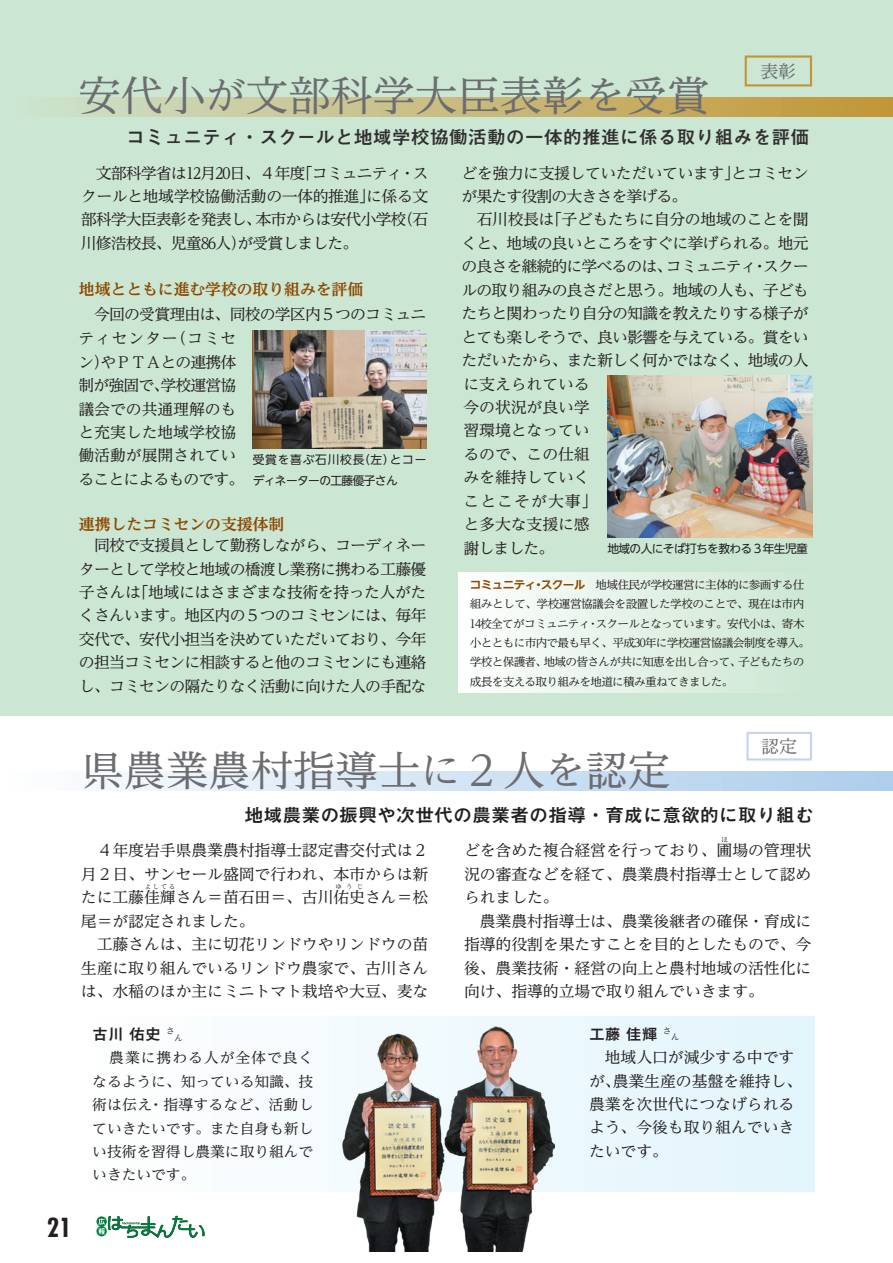
<style>
.page{position:relative;width:893px;height:1263px;background:#fff}
.page>*{position:absolute;margin:0;border:0;box-sizing:border-box;transform-origin:0 0}
.t1{font:41.25px "UD Reimin Pr 6 N";letter-spacing:-.005em;color:#6c6d70}
.t2{font:700 condensed 25.5px "Futura Std";color:#231f20}
.t3{font:700 18.6px "Mi Go MB1 Std De";letter-spacing:-.01em;color:#312f30}
.t4{font:700 18.6px "Mi Go MB1 Std De";letter-spacing:-.01em;color:#231f20}
.t5{font:17.55px "UD Reimin Pr 6 N";color:#6c6d70}
.t6{font:15.45px/23.4px "UD Reimin Pr 6 N";letter-spacing:-.01em;color:#231f20}
.t7{font:15.45px/23.4px "UD Reimin Pr 6 N";letter-spacing:-.055em;color:#231f20}
.t8{font:700 15.45px "UD Reimin Pr 6 N";letter-spacing:-.01em;color:#8e4900}
.t9{font:700 15.45px "Mi Go MB1 Std De";letter-spacing:-.01em;color:#231f20}
.t10{font:14.4px/23.4px "UD Reimin Pr 6 N";letter-spacing:-.01em;color:#231f20;text-align:justify}
.t11{font:11.7px/20.4px "UD Shin Go NT Pr 6 N";letter-spacing:-.05em;color:#231f20}
.t12{font:11.4px/19.4px "UD Reimin Pr 6 N";letter-spacing:-.065em;color:#231f20}
.t13{font:8.25px "UD Reimin Pr 6 N";color:#231f20}
.t14{font:6.45px "UD Reimin Pr 6 N";letter-spacing:.245em;color:#231f20}
.s1{font-size:39.15px}
.s2{font-family:"UD Shin Go NT Pr 6 N De";font-weight:700;color:#8e4900}
</style>
<div class="page">
<div style="left:0;top:0;width:893px;height:716px;background:#cbe6d3"></div>
<div style="left:0;top:97px;width:893px;height:19px;background:linear-gradient(to right,#cde4d0,#c49535)"></div>
<div style="left:745px;top:55px;width:67px;height:31px;border:2px solid #c29636"></div>
<img style="left:253px;top:331px;width:173px;height:118px">
<img style="left:607px;top:376px;width:206px;height:162px">
<div style="left:746px;top:732px;width:66px;height:28px;border:2px solid #c6d5ed"></div>
<div style="left:0;top:772px;width:893px;height:19px;background:linear-gradient(to right,#fdfefe,#accdeb)"></div>
<div style="left:79px;top:1016px;width:735px;height:176px;background:linear-gradient(to right,#fffffe,#e2f4fc)"></div>
<img style="left:342px;top:1026px;width:213px;height:225px">
<div style="left:459px;top:573px;width:353px;height:120px;background:linear-gradient(to right,#fdfffe,#cbe6d3)"></div>
<svg style="left:96px;top:1216px;width:11px;height:11px"></svg>
<svg style="left:98px;top:1216px;width:107px;height:22px"></svg>
<h1 class="t1" style="left:79px;top:62px;width:633px">安代小<span class="s1">が</span>文部科学大臣表彰<span class="s1">を</span>受賞</h1>
<p class="t5" style="left:760px;top:57px;width:37px">表彰</p>
<p class="t3" style="left:126px;top:123px;width:685px">コミュニティ・スクールと地域学校協働活動の一体的推進に係る取り組みを評価</p>
<p class="t6" style="left:81px;top:160px;width:349px;text-align:justify">　文部科学省は12月20日、４年度「コミュニティ・スクールと地域学校協働活動の一体的推進」に係る文部科学大臣表彰を発表し、本市からは安代小学校（石川修浩校長、児童86人）が受賞しました。</p>
<p class="t8" style="left:79px;top:277px;width:286px">地域とともに進む学校の取り組みを評価</p>
<p class="t6" style="left:79px;top:326px;width:167px">ティセンター（コミセン）やＰＴＡとの連携体制が強固で、学校運営協議会での共通理解のもと充実した地域学校協働活動が展開されていることによるものです。</p>
<p class="t7" style="left:79px;top:302px;width:349px">　今回の受賞理由は、同校の学区内５つのコミュニ</p>
<p class="t11" style="left:253px;top:449px;width:175px">受賞を喜ぶ石川校長（左）とコーディネーターの工藤優子さん</p>
<p class="t8" style="left:79px;top:511px;width:207px">連携したコミセンの支援体制</p>
<p class="t6" style="left:79px;top:533px;width:349px;text-align:justify">　同校で支援員として勤務しながら、コーディネーターとして学校と地域の橋渡し業務に携わる工藤優子さんは「地域にはさまざまな技術を持った人がたくさんいます。地区内の５つのコミセンには、毎年交代で、安代小担当を決めていただいており、今年の担当コミセンに相談すると他のコミセンにも連絡し、コミセンの隔たりなく活動に向けた人の手配な</p>
<p class="t7" style="left:461px;top:160px;width:349px">どを強力に支援していただいています」とコミセンが果たす役割の大きさを挙げる。<br>　石川校長は「子どもたちに自分の地域のことを聞くと、地域の良いところをすぐに挙げられる。地元の良さを継続的に学べるのは、コミュニティ・スクールの取り組みの良さだと思う。地域の人も、子どもたちと関わったり自分の知識を教えたりする様子がとても楽しそうで、良い影響を与えている。賞をいただいたから、また新しく何かではなく、地域の人</p>
<p class="t6" style="left:463px;top:371px;width:136px">に支えられている今の状況が良い学習環境となっているので、この仕組みを維持していくことこそが大事」と多大な支援に感謝しました。</p>
<p class="t11" style="left:607px;top:538px;width:202px">地域の人にそば打ちを教わる３年生児童</p>
<p class="t12" style="left:470px;top:575px;width:342px"><span class="s2">コミュニティ・スクール</span> 地域住民が学校運営に主体的に参画する仕組みとして、学校運営協議会を設置した学校のことで、現在は市内14校全てがコミュニティ・スクールとなっています。安代小は、寄木小とともに市内で最も早く、平成30年に学校運営協議会制度を導入。学校と保護者、地域の皆さんが共に知恵を出し合って、子どもたちの成長を支える取り組みを地道に積み重ねてきました。</p>
<h1 class="t1" style="left:81px;top:737px;width:590px">県農業農村指導士<span class="s1">に</span>２人<span class="s1">を</span>認定</h1>
<p class="t5" style="left:761px;top:732px;width:37px">認定</p>
<p class="t4" style="left:244px;top:801px;width:571px">地域農業の振興や次世代の農業者の指導・育成に意欲的に取り組む</p>
<p class="t6" style="left:81px;top:838px;width:349px;text-align:justify;text-indent:16px">４年度岩手県農業農村指導士認定書交付式は２月２日、サンセール盛岡で行われ、本市からは新たに工藤佳輝さん＝苗石田＝、古川佑史さん＝松</p>
<p class="t14" style="left:145px;top:881px;width:32px">よしてる</p>
<p class="t14" style="left:336px;top:881px;width:29px">ゆうじ</p>
<p class="t6" style="left:81px;top:909px;width:349px">尾＝が認定されました。<br>　工藤さんは、主に切花リンドウやリンドウの苗生産に取り組んでいるリンドウ農家で、古川さんは、水稲のほか主にミニトマト栽培や大豆、麦な</p>
<p class="t9" style="left:92px;top:1023px;width:84px">古川 佑史 <sup>さ</sup></p>
<p class="t13" style="left:174px;top:1031px;width:10px">ん</p>
<p class="t10" style="left:92px;top:1045px;width:223px;text-indent:17px">農業に携わる人が全体で良くなるように、知っている知識、技術は伝え・指導するなど、活動していきたいです。また自身も新しい技術を習得し農業に取り組んでいきたいです。</p>
<p class="t14" style="left:721px;top:834px;width:8px">ほ</p>
<p class="t6" style="left:464px;top:862px;width:349px">況の審査などを経て、農業農村指導士として認められました。<br>　農業農村指導士は、農業後継者の確保・育成に指導的役割を果たすことを目的としたもので、今後、農業技術・経営の向上と農村地域の活性化に向け、指導的立場で取り組んでいきます。</p>
<p class="t6" style="left:464px;top:838px;width:349px">どを含めた複合経営を行っており、圃場の管理状</p>
<p class="t9" style="left:589px;top:1022px;width:84px">工藤 佳輝 <sup>さ</sup></p>
<p class="t13" style="left:671px;top:1030px;width:10px">ん</p>
<p class="t6" style="left:589px;top:1045px;width:215px">　地域人口が減少する中ですが、農業生産の基盤を維持し、農業を次世代につなげられるよう、今後も取り組んでいきたいです。</p>
<h2 class="t2" style="left:47px;top:1212px;width:27px">21</h2>
</div>
